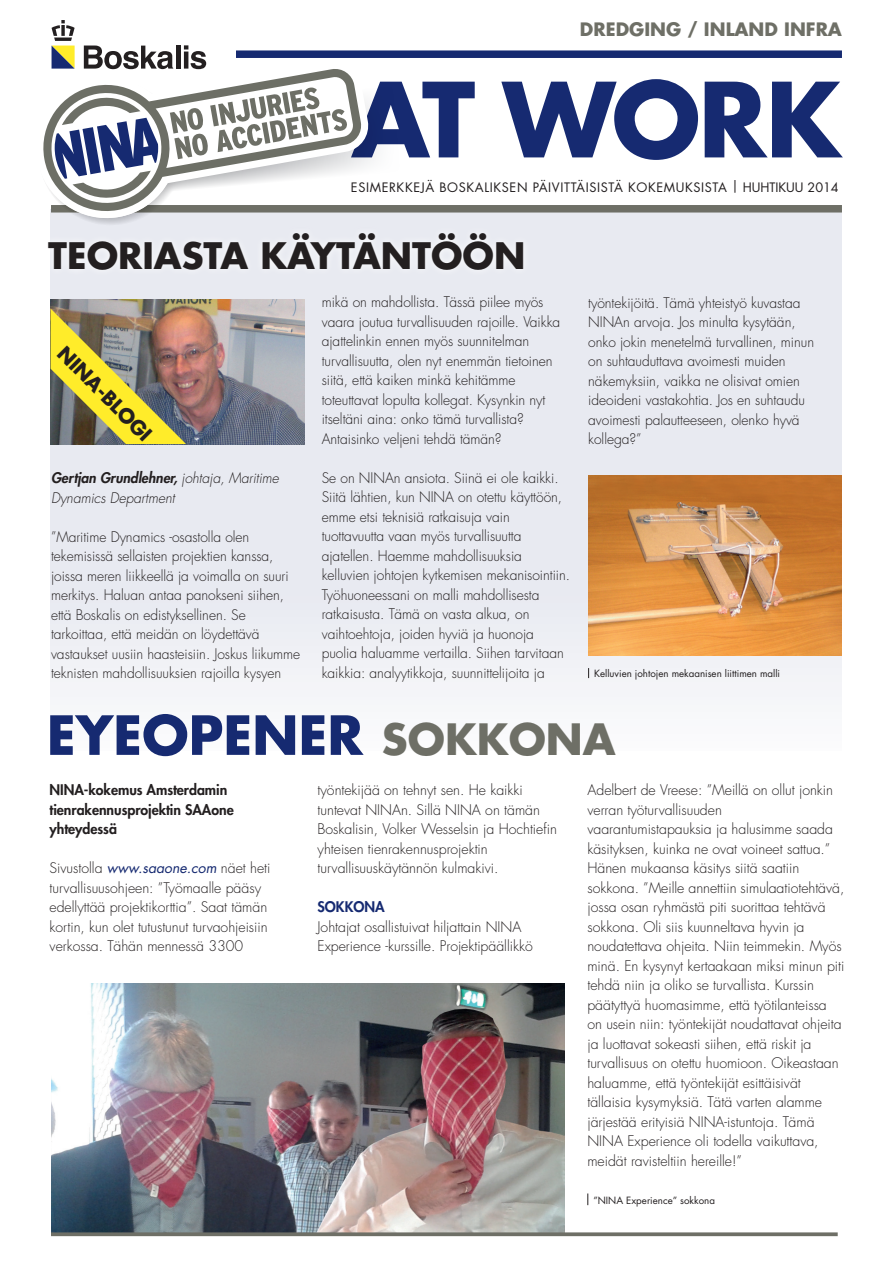
<style>
.page{position:relative;width:893px;height:1263px;background:#fff}
.page>*{position:absolute;margin:0;border:0;box-sizing:border-box;transform-origin:0 0}
.t1{font:700 100.5px "Futura Std";letter-spacing:-.03em;color:#162a71}
.t2{font:700 52.5px "Futura Std";color:#162a71}
.t3{font:700 35.55px "Futura Std";color:#231f20}
.t4{font:700 19.5px "Futura Std";color:#231f20}
.t5{font:700 18px "Futura Std";color:#6e6f66}
.t6{font:300 14.25px/19.5px "Futura Std";letter-spacing:-.005em;color:#231f20}
.t7{font:800 14.25px/19.5px "Futura Std";letter-spacing:-.005em;color:#231f20}
.t8{font:italic 300 14.25px/19.5px "Futura Std";letter-spacing:-.005em;color:#231f20}
.t9{font:800 14.25px "Futura Std";letter-spacing:-.005em;color:#162a71}
.t10{font:12.6px "Futura Std";letter-spacing:.05em;color:#231f20}
.t11{font:9.75px "Futura Std";color:#231f20}
.s1{font-size:42px;color:#6e6f66}
.s2{font-weight:800}
.s3{font-weight:400;font-style:italic;color:#162a71}
</style>
<div class="page">
<img style="left:51px;top:983px;width:514px;height:249px">
<div style="left:51px;top:209px;width:791px;height:541px;background:linear-gradient(to bottom,#e4e6ef,#f2f3f7)"></div>
<img style="left:51px;top:299px;width:254px;height:145px">
<div style="left:41px;top:226px;width:490px;height:51px;background:#eeeff4"></div>
<div style="left:236px;top:50px;width:606px;height:8px;background:#162a71"></div>
<div style="left:51px;top:205px;width:791px;height:7px;background:#6e6f66"></div>
<svg style="left:51px;top:1232px;width:787px;height:4px;background:#74766e"></svg>
<svg style="left:51px;top:62px;width:317px;height:156px"></svg>
<svg style="left:51px;top:67px;width:312px;height:146px"></svg>
<svg style="left:41px;top:77px;width:307px;height:151px"></svg>
<svg style="left:84px;top:46px;width:89px;height:23px"></svg>
<hr style="left:176px;top:46px;width:4px;height:23px;background:#231f20">
<svg style="left:184px;top:45px;width:22px;height:24px"></svg>
<svg style="left:52px;top:20px;width:23px;height:49px"></svg>
<img style="left:588px;top:475px;width:254px;height:181px">
<svg style="left:587px;top:1193px;width:1px;height:12px"></svg>
<img style="left:51px;top:309px;width:135px;height:135px">
<p class="t5" style="left:580px;top:17px;width:263px">DREDGING / INLAND INFRA</p>
<h1 class="t1" style="left:351px;top:53px;width:492px">AT WORK</h1>
<p class="t10" style="left:351px;top:179px;width:489px">ESIMERKKEJÄ BOSKALIKSEN PÄIVITTÄISISTÄ KOKEMUKSISTA | HUHTIKUU 2014</p>
<h3 class="t3" style="left:48px;top:232px;width:479px">TEORIASTA KÄYTÄNTÖÖN</h3>
<p class="t6" style="left:322px;top:293px;width:240px">mikä on mahdollista. Tässä piilee myös vaara joutua turvallisuuden rajoille. Vaikka ajattelinkin ennen myös suunnitelman turvallisuutta, olen nyt enemmän tietoinen siitä, että kaiken minkä kehitämme toteuttavat lopulta kollegat. Kysynkin nyt itseltäni aina: onko tämä turvallista?<br>Antaisinko veljeni tehdä tämän?</p>
<p class="t6" style="left:322px;top:468px;width:250px">Se on NINAn ansiota. Siinä ei ole kaikki.<br>Siitä lähtien, kun NINA on otettu käyttöön, emme etsi teknisiä ratkaisuja vain tuottavuutta vaan myös turvallisuutta ajatellen. Haemme mahdollisuuksia kelluvien johtojen kytkemisen mekanisointiin.<br>Työhuoneessani on malli mahdollisesta ratkaisusta. Tämä on vasta alkua, on vaihtoehtoja, joiden hyviä ja huonoja puolia haluamme vertailla. Siihen tarvitaan kaikkia: analyytikkoja, suunnittelijoita ja</p>
<h2 class="t2" style="left:47px;top:700px;width:570px">EYEOPENER <span class="s1">SOKKONA</span></h2>
<p class="t6" style="left:588px;top:293px;width:227px">työntekijöitä. Tämä yhteistyö kuvastaa NINAn arvoja. Jos minulta kysytään, onko jokin menetelmä turvallinen, minun on suhtauduttava avoimesti muiden näkemyksiin, vaikka ne olisivat omien ideoideni vastakohtia. Jos en suhtaudu avoimesti palautteeseen, olenko hyvä kollega?”</p>
<h3 class="t4" style="left:70px;top:341px;width:125px;rotate:45deg">NINA-BLOGI</h3>
<p class="t8" style="left:51px;top:468px;width:229px"><span class="s2">Gertjan Grundlehner,</span> johtaja, Maritime<br>Dynamics Department</p>
<p class="t6" style="left:51px;top:527px;width:251px">”Maritime Dynamics -osastolla olen tekemisissä sellaisten projektien kanssa, joissa meren liikkeellä ja voimalla on suuri merkitys. Haluan antaa panokseni siihen, että Boskalis on edistyksellinen. Se tarkoittaa, että meidän on löydettävä vastaukset uusiin haasteisiin. Joskus liikumme teknisten mahdollisuuksien rajoilla kysyen</p>
<p class="t11" style="left:594px;top:667px;width:188px">Kelluvien johtojen mekaanisen liittimen malli</p>
<p class="t7" style="left:50px;top:780px;width:186px">NINA-kokemus Amsterdamin tienrakennusprojektin SAAone yhteydessä</p>
<p class="t6" style="left:50px;top:858px;width:222px">Sivustolla <span class="s3">www.saaone.com</span> näet heti turvallisuusohjeen: ”Työmaalle pääsy edellyttää projektikorttia”. Saat tämän kortin, kun olet tutustunut turvaohjeisiin verkossa. Tähän mennessä 3300</p>
<p class="t6" style="left:318px;top:780px;width:241px">työntekijää on tehnyt sen. He kaikki tuntevat NINAn. Sillä NINA on tämän Boskalisin, Volker Wesselsin ja Hochtiefin yhteisen tienrakennusprojektin turvallisuuskäytännön kulmakivi.</p>
<p class="t9" style="left:318px;top:898px;width:68px">SOKKONA</p>
<p class="t6" style="left:318px;top:917px;width:217px">Johtajat osallistuivat hiljattain NINA<br>Experience -kurssille. Projektipäällikkö</p>
<p class="t6" style="left:587px;top:780px;width:259px">Adelbert de Vreese: ”Meillä on ollut jonkin verran työturvallisuuden vaarantumistapauksia ja halusimme saada käsityksen, kuinka ne ovat voineet sattua.” Hänen mukaansa käsitys siitä saatiin sokkona. ”Meille annettiin simulaatiotehtävä, jossa osan ryhmästä piti suorittaa tehtävä sokkona. Oli siis kuunneltava hyvin ja noudatettava ohjeita. Niin teimmekin. Myös minä. En kysynyt kertaakaan miksi minun piti tehdä niin ja oliko se turvallista. Kurssin päätyttyä huomasimme, että työtilanteissa on usein niin: työntekijät noudattavat ohjeita ja luottavat sokeasti siihen, että riskit ja turvallisuus on otettu huomioon. Oikeastaan haluamme, että työntekijät esittäisivät tällaisia kysymyksiä. Tätä varten alamme järjestää erityisiä NINA-istuntoja. Tämä NINA Experience oli todella vaikuttava, meidät ravisteltiin hereille!”</p>
<p class="t11" style="left:593px;top:1194px;width:123px">”NINA Experience” sokkona</p>
</div>
